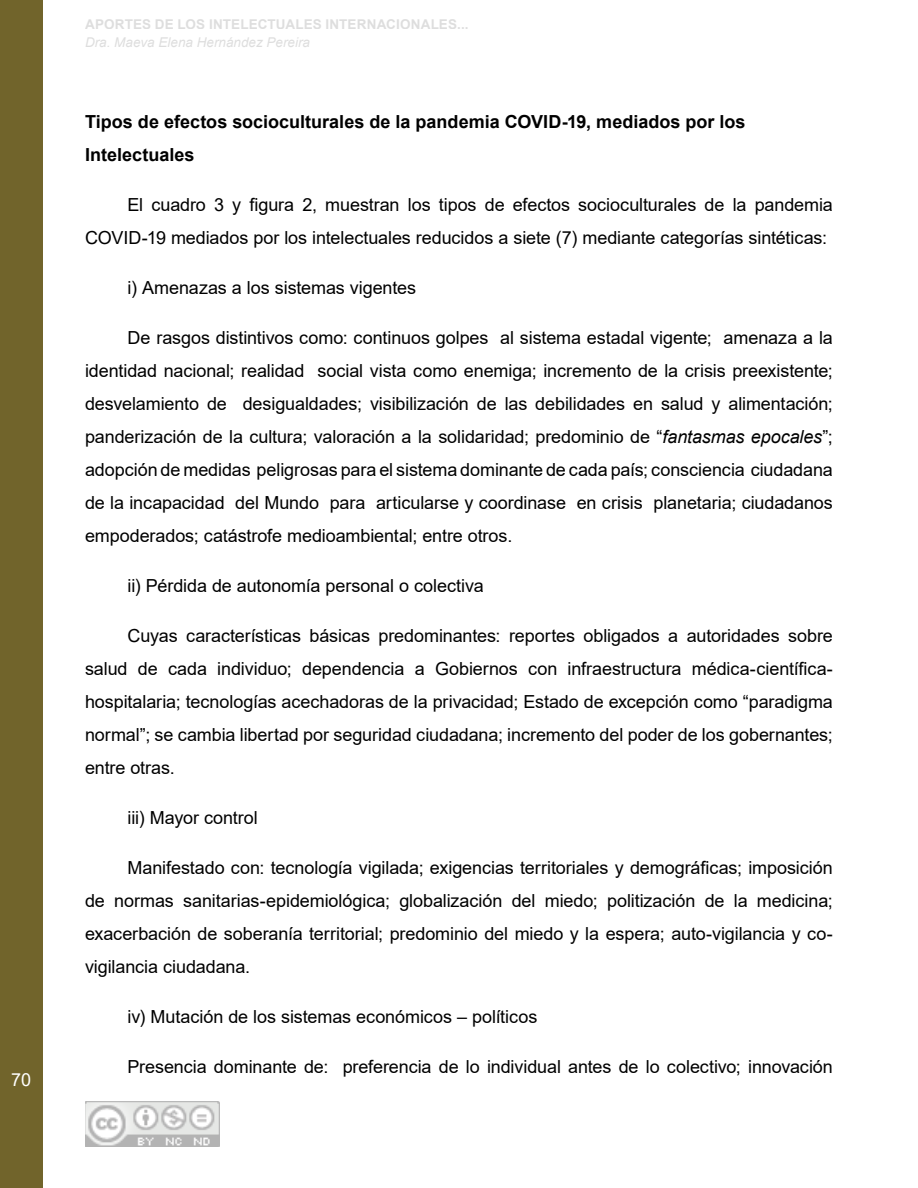
<style>
.page{position:relative;width:918px;height:1188px;background:#fff}
.page>*{position:absolute;margin:0;border:0;box-sizing:border-box;transform-origin:0 0}
.t1{font:18px/33px "Arial";letter-spacing:-.005em;color:#000;text-align:justify}
.t2{font:700 18px/33px "Arial";color:#000}
.t3{font:18px "Arial";color:#fff}
.t4{font:700 13.5px "Arial";letter-spacing:.01em;color:#dadada}
.t5{font:italic 13.5px "Arial";color:#dadada}
.s1{font-style:italic}
</style>
<div class="page">
<div style="left:0;top:0;width:42px;height:1188px;background:#71642b"></div>
<img style="left:85px;top:1101px;width:134px;height:46px">
<p class="t3" style="left:11px;top:1068px;width:22px">70</p>
<p class="t4" style="left:85px;top:14px;width:385px">APORTES DE LOS INTELECTUALES INTERNACIONALES...</p>
<p class="t5" style="left:85px;top:34px;width:227px">Dra. Maeva Elena Hernández Pereira</p>
<p class="t2" style="left:85px;top:105px;width:662px">Tipos de efectos socioculturales de la pandemia COVID-19, mediados por los<br>Intelectuales</p>
<p class="t1" style="left:85px;top:188px;width:749px;text-indent:43px">El cuadro 3 y figura 2, muestran los tipos de efectos socioculturales de la pandemia<br>COVID-19 mediados por los intelectuales reducidos a siete (7) mediante categorías sintéticas:</p>
<p class="t1" style="left:128px;top:271px;width:290px">i) Amenazas a los sistemas vigentes</p>
<p class="t1" style="left:85px;top:321px;width:749px;text-indent:43px">De rasgos distintivos como: continuos golpes al sistema estadal vigente; amenaza a la identidad nacional; realidad social vista como enemiga; incremento de la crisis preexistente; desvelamiento de desigualdades; visibilización de las debilidades en salud y alimentación; panderización de la cultura; valoración a la solidaridad; predominio de “<span class="s1">fantasmas epocales</span>”; adopción de medidas peligrosas para el sistema dominante de cada país; consciencia ciudadana de la incapacidad del Mundo para articularse y coordinase en crisis planetaria; ciudadanos empoderados; catástrofe medioambiental; entre otros.</p>
<p class="t1" style="left:128px;top:569px;width:358px">ii) Pérdida de autonomía personal o colectiva</p>
<p class="t1" style="left:85px;top:619px;width:749px;text-indent:43px">Cuyas características básicas predominantes: reportes obligados a autoridades sobre salud de cada individuo; dependencia a Gobiernos con infraestructura médica-científica&shy;hospitalaria; tecnologías acechadoras de la privacidad; Estado de excepción como “paradigma normal”; se cambia libertad por seguridad ciudadana; incremento del poder de los gobernantes; entre otras.</p>
<p class="t1" style="left:128px;top:801px;width:132px">iii) Mayor control</p>
<p class="t1" style="left:85px;top:851px;width:749px;text-indent:43px">Manifestado con: tecnología vigilada; exigencias territoriales y demográficas; imposición de normas sanitarias-epidemiológica; globalización del miedo; politización de la medicina; exacerbación de soberanía territorial; predominio del miedo y la espera; auto-vigilancia y co&shy;vigilancia ciudadana.</p>
<p class="t1" style="left:128px;top:1000px;width:411px">iv) Mutación de los sistemas económicos – políticos</p>
<p class="t1" style="left:128px;top:1050px;width:707px">Presencia dominante de: preferencia de lo individual antes de lo colectivo; innovación</p>
</div>
